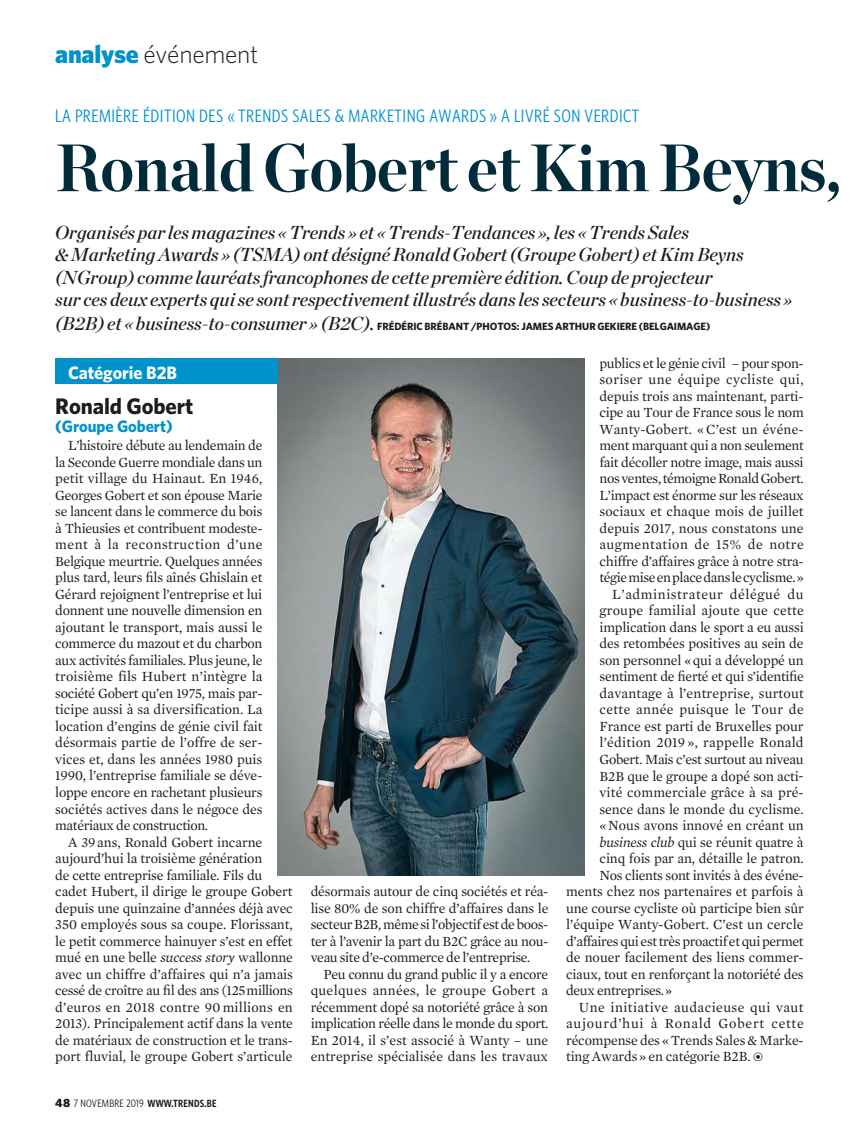
<style>
.page{position:relative;width:859px;height:1136px;background:#fff}
.page>*{position:absolute;margin:0;border:0;box-sizing:border-box;transform-origin:0 0}
.t1{font:700 66.9px "Chronicle Display";letter-spacing:-.01em;color:#002b3a;scale:.93 1}
.t2{font:300 25.5px "Whitney";letter-spacing:-.01em;color:#1d1c18}
.t3{font:700 22.5px "Whitney";letter-spacing:-.005em;color:#1d1c18}
.t4{font:italic 18.75px/22.5px "Chronicle Display Semi";color:#1d1c18}
.t5{font:18px "Whitney Condensed";letter-spacing:.025em;color:#0092cb}
.t6{font:700 18px "Whitney";letter-spacing:-.005em;color:#fff}
.t7{font:700 16.5px "Whitney";letter-spacing:-.005em;color:#0092cb}
.t8{font:14.25px/16.5px "Mercury Text G1";letter-spacing:-.01em;color:#1d1c18;text-align:justify}
.t9{font:14.25px "Mercury Text G1";letter-spacing:.015em;color:#1d1c18}
.t10{font:14.25px "Mercury Text G1";letter-spacing:.01em;color:#1d1c18}
.t11{font:14.25px "Mercury Text G1";letter-spacing:.025em;color:#1d1c18}
.t12{font:14.25px "Mercury Text G1";letter-spacing:.03em;color:#1d1c18}
.t13{font:14.25px "Mercury Text G1";letter-spacing:.05em;color:#1d1c18}
.t14{font:14.25px "Mercury Text G1";letter-spacing:.02em;color:#1d1c18}
.t15{font:14.25px "Mercury Text G1";letter-spacing:.04em;color:#1d1c18}
.t16{font:14.25px "Mercury Text G1";letter-spacing:.035em;color:#1d1c18}
.t17{font:10.8px "Whitney Condensed";letter-spacing:.025em;color:#1d1c18}
.t18{font:700 10.5px "Whitney";letter-spacing:-.005em;color:#1d1c18}
.s1{font-weight:900;color:#0092cb}
.s2{font-family:"Chronicle Display Semi";font-weight:400;font-style:italic;font-size:18.75px}
.s3{font-style:italic}
.s4{font-family:"Whitney";font-weight:900;font-size:12px}
.s5{font-weight:600;font-size:10.5px}
.s6{font-family:"Mercury Numeric G1";font-size:13.5px}
</style>
<div class="page">
<img style="left:277px;top:358px;width:308px;height:517px">
<div style="left:55px;top:358px;width:222px;height:26px;background:#0092cb"></div>
<h2 class="t2" style="left:55px;top:43px;width:205px"><span class="s1">analyse</span> événement</h2>
<p class="t5" style="left:55px;top:109px;width:585px">LA PREMIÈRE ÉDITION DES « TRENDS SALES &amp; MARKETING AWARDS » A LIVRÉ SON VERDICT</p>
<h1 class="t1" style="left:55px;top:143px;width:847px">Ronald Gobert et Kim Beyns,</h1>
<p class="t4" style="left:55px;top:222px;width:739px">Organisés par les magazines «Trends » et «Trends-Tendances », les «Trends Sales<br>&amp; Marketing Awards » (TSMA) ont désigné Ronald Gobert (Groupe Gobert) et Kim Beyns (NGroup) comme lauréats francophones de cette première édition. Coup de projecteur<br>sur ces deux experts qui se sont respectivement illustrés dans les secteurs «business-to-business »</p>
<p class="t18" style="left:55px;top:322px;width:656px"><span class="s2">(B2B) et «business-to-consumer » (B2C).</span> FRÉDÉRIC BRÉBANT /PHOTOS: JAMES ARTHUR GEKIERE (BELGAIMAGE)</p>
<p class="t6" style="left:68px;top:365px;width:111px">Catégorie B2B</p>
<h3 class="t3" style="left:55px;top:397px;width:140px">Ronald Gobert</h3>
<p class="t7" style="left:55px;top:420px;width:119px">(Groupe Gobert)</p>
<p class="t8" style="left:55px;top:438px;width:209px;text-indent:13px">L’histoire débute au lendemain de la Seconde Guerre mondiale dans un petit village du Hainaut. En 1946, Georges Gobert et son épouse Marie se lancent dans le commerce du bois à Thieusies et contribuent modeste&shy;ment à la reconstruction d’une Belgique meurtrie. Quelques années plus tard, leurs fils aînés Ghislain et Gérard rejoignent l’entreprise et lui donnent une nouvelle dimension en ajoutant le transport, mais aussi le commerce du mazout et du charbon aux activités familiales. Plus jeune, le troisième fils Hubert n’intègre la société Gobert qu’en 1975, mais par&shy;ticipe aussi à sa diversification. La location d’engins de génie civil fait désormais partie de l’offre de ser&shy;vices et, dans les années 1980 puis 1990, l’entreprise familiale se déve&shy;loppe encore en rachetant plusieurs sociétés actives dans le négoce des matériaux de construction.</p>
<p class="t8" style="left:55px;top:834px;width:239px;text-align:left;text-indent:13px">A 39ans, Ronald Gobert incarne aujourd’hui la troisième génération<br>de cette entreprise familiale. Fils du cadet Hubert, il dirige le groupe Gobert depuis une quinzaine d’années déjà avec 350 employés sous sa coupe. Florissant, le petit commerce hainuyer s’est en effet mué en une belle <span class="s3">success story</span> wallonne avec un chiffre d’affaires qui n’a jamais cessé de croître au fil des ans (125millions d’euros en 2018 contre 90 millions en 2013). Principalement actif dans la vente de matériaux de construction et le trans&shy;port fluvial, le groupe Gobert s’articule</p>
<p class="t17" style="left:55px;top:1099px;width:163px"><span class="s4">48</span> 7 NOVEMBRE 2019 <span class="s5">WWW.TRENDS.BE</span></p>
<p class="t8" style="left:311px;top:883px;width:239px">désormais autour de cinq sociétés et réa&shy;lise 80% de son chiffre d’affaires dans le secteur B2B, même si l’objectif est de boos&shy;ter à l’avenir la part du B2C grâce au nou&shy;veau site d’e-commerce de l’entreprise.</p>
<p class="t8" style="left:311px;top:966px;width:239px;text-indent:13px">Peu connu du grand public il y a encore quelques années, le groupe Gobert a récemment dopé sa notoriété grâce à son implication réelle dans le monde du sport.<br>En 2014, il s’est associé à Wanty – une entreprise spécialisée dans les travaux</p>
<p class="t8" style="left:599px;top:355px;width:206px">publics et le génie civil – pour spon-</p>
<p class="t11" style="left:599px;top:373px;width:206px">soriser une équipe cycliste qui,</p>
<p class="t8" style="left:599px;top:388px;width:206px">depuis trois ans maintenant, parti-</p>
<p class="t8" style="left:599px;top:405px;width:206px">cipe au Tour de France sous le nom</p>
<p class="t10" style="left:599px;top:423px;width:206px">Wanty-Gobert. «C’est un événe-</p>
<p class="t8" style="left:599px;top:438px;width:206px">ment marquant qui a non seulement</p>
<p class="t8" style="left:599px;top:454px;width:205px">fait décoller notre image, mais aussi</p>
<p class="t8" style="left:599px;top:471px;width:206px">nos ventes, témoigne Ronald Gobert.</p>
<p class="t8" style="left:599px;top:487px;width:206px">L’impact est énorme sur les réseaux</p>
<p class="t8" style="left:599px;top:504px;width:206px">sociaux et chaque mois de juillet</p>
<p class="t8" style="left:599px;top:520px;width:206px">depuis 2017, nous constatons une</p>
<p class="t16" style="left:599px;top:538px;width:206px">augmentation de 15% de notre</p>
<p class="t8" style="left:599px;top:553px;width:206px">chiffre d’affaires grâce à notre stra-</p>
<p class="t8" style="left:599px;top:570px;width:206px">tégie mise en place dans le cyclisme.»</p>
<p class="t15" style="left:612px;top:588px;width:193px">L’administrateur délégué du</p>
<p class="t14" style="left:599px;top:604px;width:206px">groupe familial ajoute que cette</p>
<p class="t8" style="left:599px;top:619px;width:206px">implication dans le sport a eu aussi</p>
<p class="t8" style="left:599px;top:636px;width:206px">des retombées positives au sein de</p>
<p class="t8" style="left:599px;top:652px;width:206px">son personnel «qui a développé un</p>
<p class="t8" style="left:599px;top:669px;width:206px">sentiment de fierté et qui s’identifie</p>
<p class="t9" style="left:599px;top:687px;width:206px">davantage à l’entreprise, surtout</p>
<p class="t11" style="left:599px;top:703px;width:206px">cette année puisque le Tour de</p>
<p class="t8" style="left:599px;top:718px;width:206px">France est parti de Bruxelles pour</p>
<p class="t9" style="left:599px;top:736px;width:206px">l’édition 2019 », rappelle Ronald</p>
<p class="t8" style="left:599px;top:751px;width:206px">Gobert. Mais c’est surtout au niveau</p>
<p class="t8" style="left:599px;top:768px;width:206px">B2B que le groupe a dopé son acti-</p>
<p class="t10" style="left:599px;top:786px;width:206px">vité commerciale grâce à sa pré-</p>
<p class="t8" style="left:599px;top:801px;width:206px">sence dans le monde du cyclisme.</p>
<p class="t8" style="left:599px;top:817px;width:206px">«Nous avons innové en créant un</p>
<p class="t8" style="left:599px;top:834px;width:206px"><span class="s3">business club</span> qui se réunit quatre à</p>
<p class="t8" style="left:599px;top:850px;width:206px">cinq fois par an, détaille le patron.</p>
<p class="t8" style="left:599px;top:867px;width:206px">Nos clients sont invités à des événe-</p>
<p class="t8" style="left:566px;top:883px;width:239px">ments chez nos partenaires et parfois à</p>
<p class="t8" style="left:566px;top:900px;width:239px">une course cycliste où participe bien sûr</p>
<p class="t8" style="left:566px;top:916px;width:239px">l’équipe Wanty-Gobert. C’est un cercle</p>
<p class="t8" style="left:566px;top:933px;width:239px">d’affaires qui est très proactif et qui permet</p>
<p class="t8" style="left:566px;top:949px;width:239px">de nouer facilement des liens commer-</p>
<p class="t8" style="left:566px;top:966px;width:239px">ciaux, tout en renforçant la notoriété des</p>
<p class="t8" style="left:566px;top:982px;width:108px">deux entreprises.»</p>
<p class="t12" style="left:579px;top:1000px;width:226px">Une initiative audacieuse qui vaut</p>
<p class="t13" style="left:566px;top:1017px;width:239px">aujourd’hui à Ronald Gobert cette</p>
<p class="t8" style="left:566px;top:1032px;width:239px">récompense des «Trends Sales &amp; Marke-</p>
<p class="t8" style="left:566px;top:1048px;width:199px">ting Awards» en catégorie B2B. <span class="s6">z</span></p>
</div>
